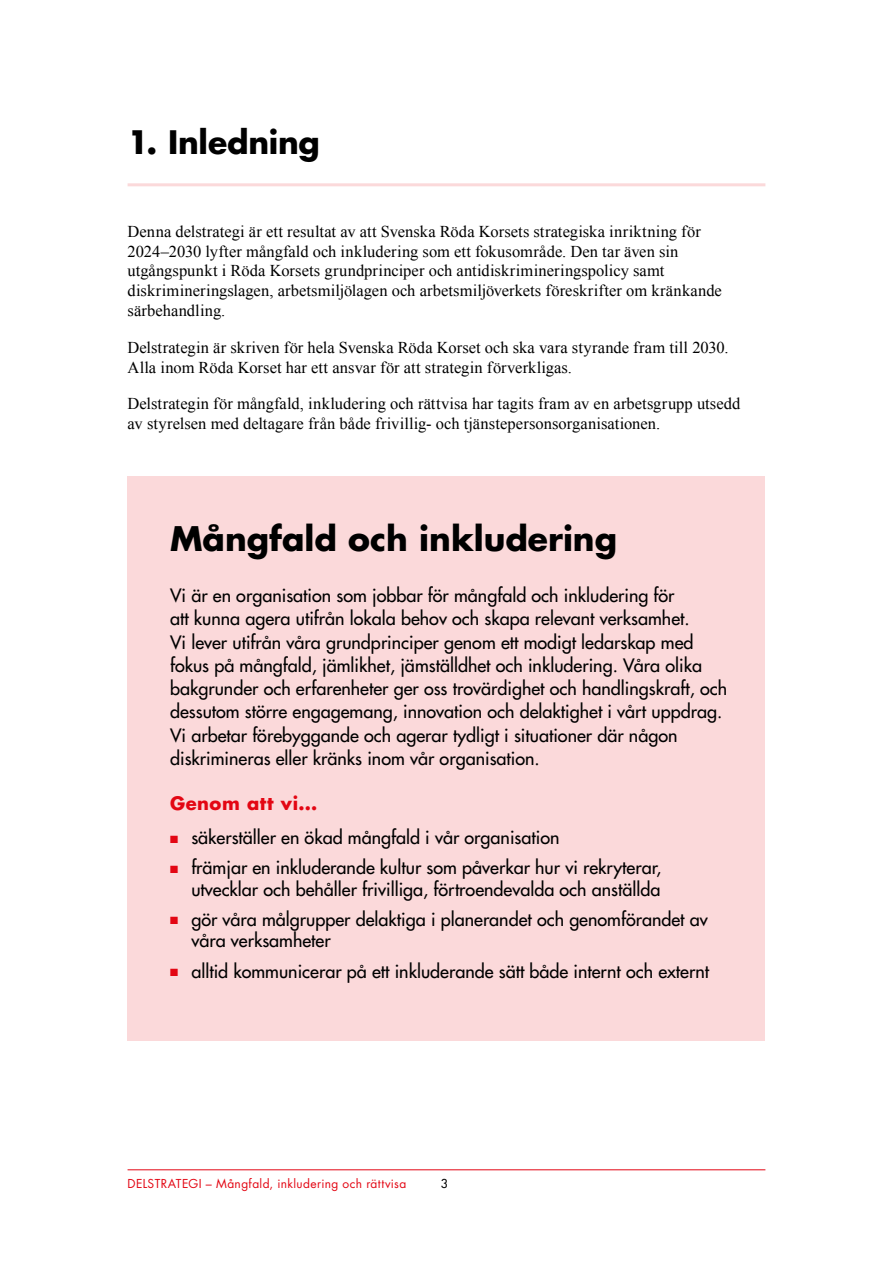
<style>
.page{position:relative;width:893px;height:1263px;background:#fff}
.page>*{position:absolute;margin:0;border:0;box-sizing:border-box;transform-origin:0 0}
.t1{font:700 33px "Futura Std";color:#000}
.t2{font:700 31.5px "Futura Std";letter-spacing:-.01em;color:#000}
.t3{font:500 18px/23.2px "Futura Std";color:#000}
.t4{font:700 18px "Futura Std";letter-spacing:.03em;color:#e30613}
.t5{font:16.5px/19.8px "Times New Roman";letter-spacing:.005em;color:#000}
.t6{font:12px "Futura Std";letter-spacing:.03em;color:#e30613}
.t7{font:500 12px "Futura Std";color:#000}
.s1{color:#e30613}
</style>
<div class="page">
<hr style="left:128px;top:1169px;width:637px;height:1px;background:#e30613">
<div style="left:128px;top:476px;width:637px;height:564px;background:#fbd9da"></div>
<hr style="left:128px;top:183px;width:637px;height:3px;background:#fbd9da">
<h2 class="t2" style="left:128px;top:121px;width:194px">1. Inledning</h2>
<p class="t5" style="left:128px;top:221px;width:596px">Denna delstrategi är ett resultat av att Svenska Röda Korsets strategiska inriktning för 2024–2030 lyfter mångfald och inkludering som ett fokusområde. Den tar även sin utgångspunkt i Röda Korsets grundprinciper och antidiskrimineringspolicy samt diskrimineringslagen, arbetsmiljölagen och arbetsmiljöverkets föreskrifter om kränkande särbehandling.</p>
<p class="t5" style="left:128px;top:337px;width:602px">Delstrategin är skriven för hela Svenska Röda Korset och ska vara styrande fram till 2030.<br>Alla inom Röda Korset har ett ansvar för att strategin förverkligas.</p>
<p class="t5" style="left:128px;top:394px;width:614px">Delstrategin för mångfald, inkludering och rättvisa har tagits fram av en arbetsgrupp utsedd av styrelsen med deltagare från både frivillig- och tjänstepersonsorganisationen.</p>
<h1 class="t1" style="left:170px;top:516px;width:449px">Mångfald och inkludering</h1>
<p class="t3" style="left:170px;top:584px;width:559px">Vi är en organisation som jobbar för mångfald och inkludering för<br>att kunna agera utifrån lokala behov och skapa relevant verksamhet.<br>Vi lever utifrån våra grundprinciper genom ett modigt ledarskap med fokus på mångfald, jämlikhet, jämställdhet och inkludering. Våra olika bakgrunder och erfarenheter ger oss trovärdighet och handlingskraft, och dessutom större engagemang, innovation och delaktighet i vårt uppdrag.<br>Vi arbetar förebyggande och agerar tydligt i situationer där någon diskrimineras eller kränks inom vår organisation.</p>
<p class="t4" style="left:170px;top:791px;width:149px">Genom att vi...</p>
<p class="t3" style="left:170px;top:826px;width:391px"><span class="s1">■</span> säkerställer en ökad mångfald i vår organisation</p>
<p class="t3" style="left:170px;top:857px;width:493px;line-height:21.6px;text-align:right"><span class="s1">■</span> främjar en inkluderande kultur som påverkar hur vi rekryterar, utvecklar och behåller frivilliga, förtroendevalda och anställda</p>
<p class="t3" style="left:191px;top:908px;width:518px;line-height:21.6px;text-indent:-21px"><span class="s1">■</span> gör våra målgrupper delaktiga i planerandet och genomförandet av våra verksamheter</p>
<p class="t3" style="left:170px;top:959px;width:541px"><span class="s1">■</span> alltid kommunicerar på ett inkluderande sätt både internt och externt</p>
<p class="t6" style="left:128px;top:1176px;width:280px">DELSTRATEGI – Mångfald, inkludering och rättvisa</p>
<p class="t7" style="left:441px;top:1176px;width:8px">3</p>
</div>
